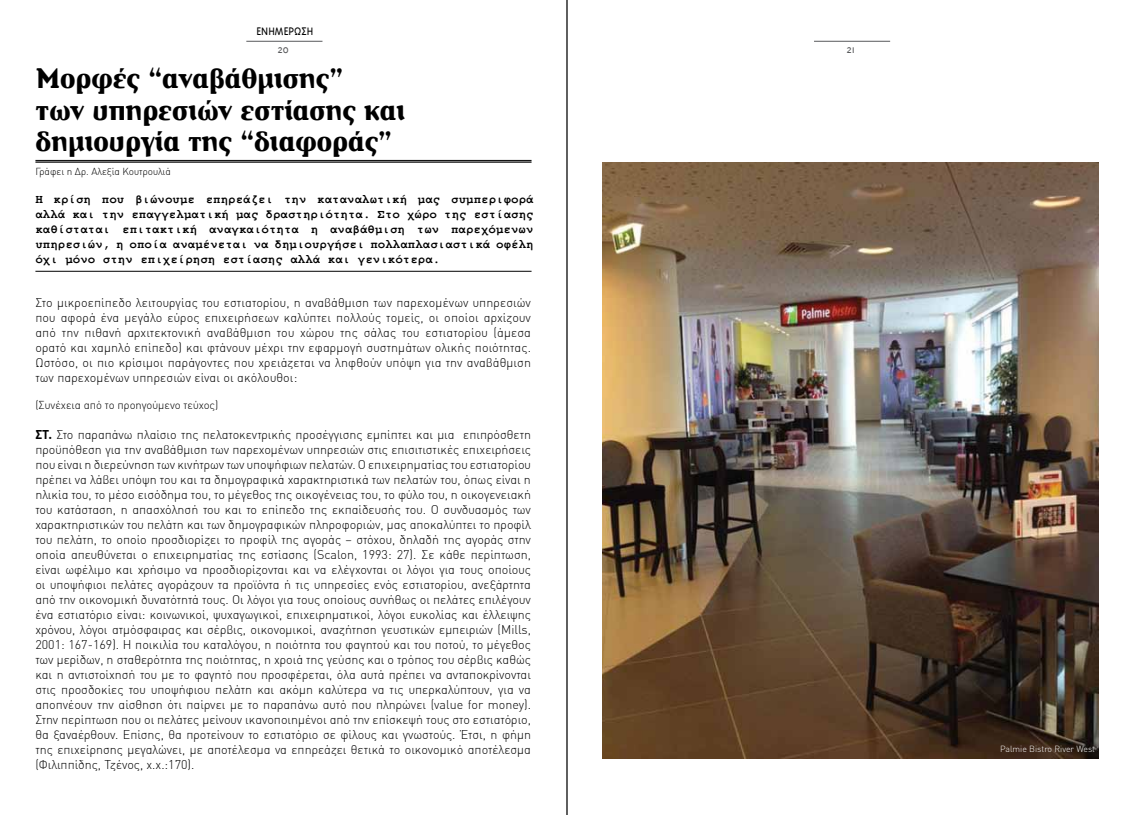
<style>
.page{position:relative;width:1134px;height:815px;background:#fff}
.page>*{position:absolute;margin:0;border:0;box-sizing:border-box;transform-origin:0 0}
.t1{font:700 28.75px/31.2px "CF Derrida";color:#000}
.t2{font:300 12.5px/15px "DIN Greek";color:#000;text-align:justify}
.t3{font:700 12.5px/15px "Courier New";color:#000;text-align:justify}
.t4{font:300 12.5px "Triplex Greek";color:#000}
.t5{font:300 12.5px "Triplex Greek";color:#58595b}
.t6{font:300 11.25px "DIN Greek";color:#000}
.t7{font:300 10px "DIN Greek";color:#000}
.t8{font:300 8.75px "DIN Greek";color:#fff}
.s1{font-family:"DIN Greek Bold Alternate";font-weight:400}
</style>
<div class="page">
<hr style="left:35px;top:161px;width:496px;height:2px;background:#000">
<hr style="left:35px;top:160px;width:496px;height:1px;background:#000">
<hr style="left:35px;top:271px;width:496px;height:1px;background:#000">
<hr style="left:246px;top:41px;width:76px;height:1px;background:#58595b">
<hr style="left:814px;top:41px;width:76px;height:1px;background:#58595b">
<img style="left:602px;top:163px;width:497px;height:595px">
<hr style="left:566px;top:0;width:2px;height:815px;background:#000">
<p class="t4" style="left:256px;top:24px;width:58px">ΕΝΗΜΕΡΩΣΗ</p>
<p class="t5" style="left:278px;top:43px;width:13px">20</p>
<p class="t5" style="left:846px;top:43px;width:10px">21</p>
<h1 class="t1" style="left:36px;top:64px;width:371px">Μορφές “αναβάθμισης”<br>των υπηρεσιών εστίασης και δημιουργία της “διαφοράς”</h1>
<p class="t7" style="left:35px;top:165px;width:137px">Γράφει η Δρ. Αλεξία Κουτρουλιά</p>
<p class="t3" style="left:35px;top:192px;width:500px">Η κρίση που βιώνουμε επηρεάζει την καταναλωτική μας συμπεριφορά αλλά και την επαγγελματική μας δραστηριότητα. Στο χώρο της εστίασης καθίσταται επιτακτική αναγκαιότητα η αναβάθμιση των παρεχόμενων υπηρεσιών, η οποία αναμένεται να δημιουργήσει πολλαπλασιαστικά οφέλη όχι μόνο στην επιχείρηση εστίασης αλλά και γενικότερα.</p>
<p class="t2" style="left:35px;top:295px;width:497px">Στο μικροεπίπεδο λειτουργίας του εστιατορίου, η αναβάθμιση των παρεχομένων υπηρεσιών που αφορά ένα μεγάλο εύρος επιχειρήσεων καλύπτει πολλούς τομείς, οι οποίοι αρχίζουν από την πιθανή αρχιτεκτονική αναβάθμιση του χώρου της σάλας του εστιατορίου (άμεσα ορατό και χαμηλό επίπεδο) και φτάνουν μέχρι την εφαρμογή συστημάτων ολικής ποιότητας.<br>Ωστόσο, οι πιο κρίσιμοι παράγοντες που χρειάζεται να ληφθούν υπόψη για την αναβάθμιση των παρεχομένων υπηρεσιών είναι οι ακόλουθοι:</p>
<p class="t6" style="left:35px;top:398px;width:184px">(Συνέχεια από το προηγούμενο τεύχος)</p>
<p class="t2" style="left:35px;top:427px;width:497px"><span class="s1">ΣΤ.</span> Στο παραπάνω πλαίσιο της πελατοκεντρικής προσέγγισης εμπίπτει και μια επιπρόσθετη προϋπόθεση για την αναβάθμιση των παρεχομένων υπηρεσιών στις επισιτιστικές επιχειρήσεις που είναι η διερεύνηση των κινήτρων των υποψήφιων πελατών. Ο επιχειρηματίας του εστιατορίου πρέπει να λάβει υπόψη του και τα δημογραφικά χαρακτηριστικά των πελατών του, όπως είναι η ηλικία του, το μέσο εισόδημα του, το μέγεθος της οικογένειας του, το φύλο του, η οικογενειακή του κατάσταση, η απασχόλησή του και το επίπεδο της εκπαίδευσής του. Ο συνδυασμός των χαρακτηριστικών του πελάτη και των δημογραφικών πληροφοριών, μας αποκαλύπτει το προφίλ του πελάτη, το οποίο προσδιορίζει το προφίλ της αγοράς – στόχου, δηλαδή της αγοράς στην οποία απευθύνεται ο επιχειρηματίας της εστίασης (Scalon, 1993: 27). Σε κάθε περίπτωση, είναι ωφέλιμο και χρήσιμο να προσδιορίζονται και να ελέγχονται οι λόγοι για τους οποίους οι υποψήφιοι πελάτες αγοράζουν τα προϊόντα ή τις υπηρεσίες ενός εστιατορίου, ανεξάρτητα από την οικονομική δυνατότητά τους. Οι λόγοι για τους οποίους συνήθως οι πελάτες επιλέγουν ένα εστιατόριο είναι: κοινωνικοί, ψυχαγωγικοί, επιχειρηματικοί, λόγοι ευκολίας και έλλειψης χρόνου, λόγοι ατμόσφαιρας και σέρβις, οικονομικοί, αναζήτηση γευστικών εμπειριών (Mills, 2001: 167-169). H ποικιλία του καταλόγου, η ποιότητα του φαγητού και του ποτού, το μέγεθος των μερίδων, η σταθερότητα της ποιότητας, η χροιά της γεύσης και ο τρόπος του σέρβις καθώς και η αντιστοίχησή του με το φαγητό που προσφέρεται, όλα αυτά πρέπει να ανταποκρίνονται στις προσδοκίες του υποψήφιου πελάτη και ακόμη καλύτερα να τις υπερκαλύπτουν, για να αποπνέουν την αίσθηση ότι παίρνει με το παραπάνω αυτό που πληρώνει (value for money).<br>Στην περίπτωση που οι πελάτες μείνουν ικανοποιημένοι από την επίσκεψή τους στο εστιατόριο, θα ξαναέρθουν. Επίσης, θα προτείνουν το εστιατόριο σε φίλους και γνωστούς. Έτσι, η φήμη της επιχείρησης μεγαλώνει, με αποτέλεσμα να επηρεάζει θετικά το οικονομικό αποτέλεσμα (Φιλιππίδης, Τζένος, χ.χ.:170).</p>
<p class="t8" style="left:1000px;top:744px;width:97px">Palmie Bistro River West</p>
</div>
